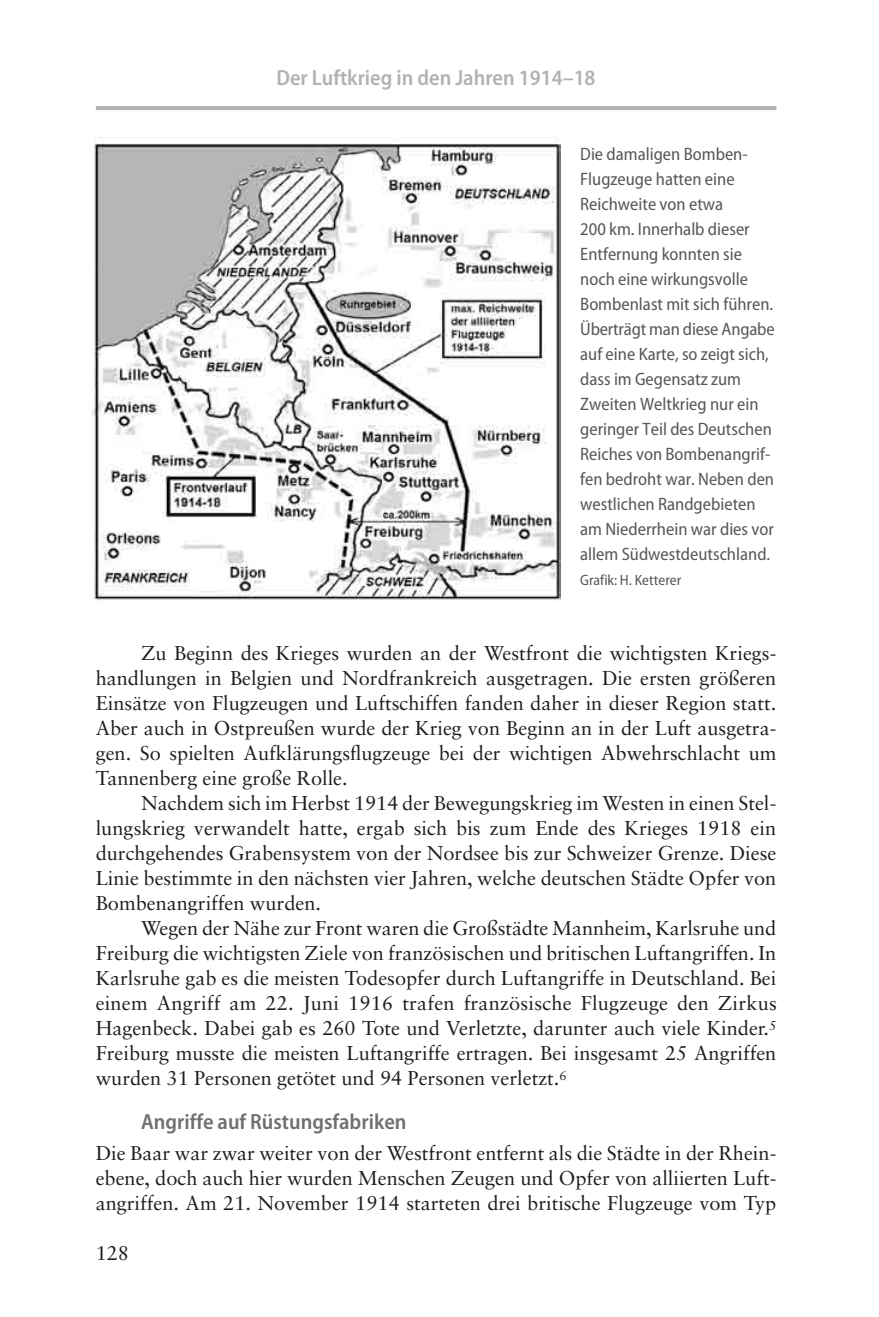
<style>
.page{position:relative;width:879px;height:1317px;background:#fff}
.page>*{position:absolute;margin:0;border:0;box-sizing:border-box;transform-origin:0 0}
.t1{font:600 semi-condensed 22px "Myriad Pro";color:#b2b2b2}
.t2{font:600 semi-condensed 22px "Myriad Pro";color:#707071}
.t3{font:20px/25px "Sabon";color:#1d1e1f;text-align:justify}
.t4{font:semi-condensed 18px/25px "Myriad Pro";color:#575758}
.t5{font:semi-condensed 15px "Myriad Pro";color:#575758}
</style>
<div class="page">
<svg style="left:84px;top:106px;width:693px;height:495px"></svg>
<p class="t1" style="left:276px;top:69px;width:321px">Der Luftkrieg in den Jahren 1914–18</p>
<p class="t4" style="left:580px;top:143px;width:196px">Die damaligen Bomben-<br>Flugzeuge hatten eine<br>Reichweite von etwa<br>200 km. Innerhalb dieser<br>Entfernung konnten sie noch eine wirkungsvolle<br>Bombenlast mit sich führen.<br>Überträgt man diese Angabe auf eine Karte, so zeigt sich, dass im Gegensatz zum<br>Zweiten Weltkrieg nur ein geringer Teil des Deutschen<br>Reiches von Bombenangrif&shy;fen bedroht war. Neben den westlichen Randgebieten am Niederrhein war dies vor allem Südwestdeutschland.</p>
<p class="t5" style="left:580px;top:574px;width:103px">Grafik: H. Ketterer</p>
<p class="t3" style="left:96px;top:642px;width:682px;text-indent:45px">Zu Beginn des Krieges wurden an der Westfront die wichtigsten Kriegs&shy;handlungen in Belgien und Nordfrankreich ausgetragen. Die ersten größeren Einsätze von Flugzeugen und Luftschiffen fanden daher in dieser Region statt.<br>Aber auch in Ostpreußen wurde der Krieg von Beginn an in der Luft ausgetra&shy;gen. So spielten Aufklärungsflugzeuge bei der wichtigen Abwehrschlacht um Tannenberg eine große Rolle.</p>
<p class="t3" style="left:96px;top:792px;width:682px;text-indent:45px">Nachdem sich im Herbst 1914 der Bewegungskrieg im Westen in einen Stel&shy;lungskrieg verwandelt hatte, ergab sich bis zum Ende des Krieges 1918 ein durchgehendes Grabensystem von der Nordsee bis zur Schweizer Grenze. Diese Linie bestimmte in den nächsten vier Jahren, welche deutschen Städte Opfer von Bombenangriffen wurden.</p>
<p class="t3" style="left:96px;top:917px;width:682px;text-indent:45px">Wegen der Nähe zur Front waren die Großstädte Mannheim, Karlsruhe und Freiburg die wichtigsten Ziele von französischen und britischen Luftangriffen. In Karlsruhe gab es die meisten Todesopfer durch Luftangriffe in Deutschland. Bei einem Angriff am 22. Juni 1916 trafen französische Flugzeuge den Zirkus Hagenbeck. Dabei gab es 260 Tote und Verletzte, darunter auch viele Kinder.<sup>5<br></sup>Freiburg musste die meisten Luftangriffe ertragen. Bei insgesamt 25 Angriffen wurden 31 Personen getötet und 94 Personen verletzt.<sup>6</sup></p>
<p class="t2" style="left:141px;top:1113px;width:267px">Angriffe auf Rüstungsfabriken</p>
<p class="t3" style="left:96px;top:1142px;width:682px">Die Baar war zwar weiter von der Westfront entfernt als die Städte in der Rhein&shy;ebene, doch auch hier wurden Menschen Zeugen und Opfer von alliierten Luft&shy;angriffen. Am 21. November 1914 starteten drei britische Flugzeuge vom Typ</p>
<p class="t3" style="left:96px;top:1242px;width:35px">128</p>
</div>
